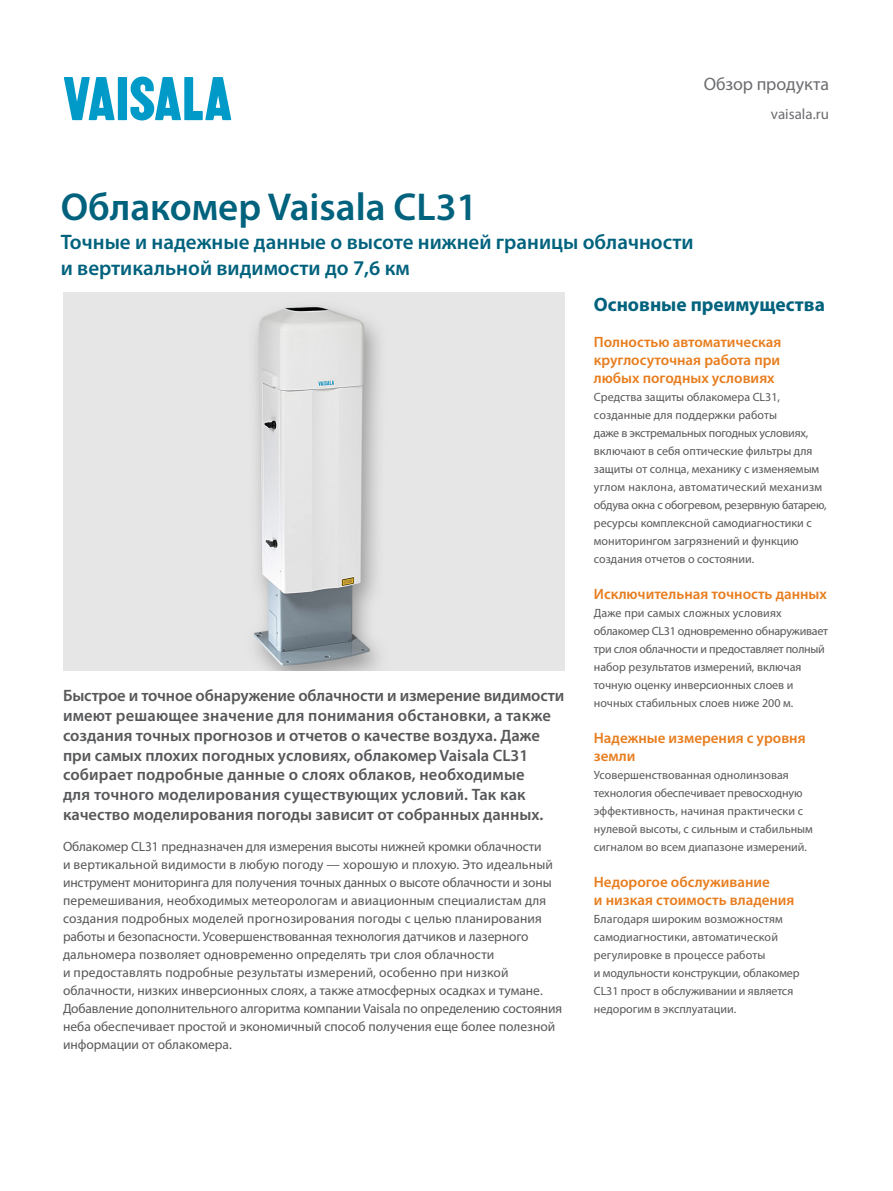
<style>
.page{position:relative;width:893px;height:1191px;background:#fff}
.page>*{position:absolute;margin:0;border:0;box-sizing:border-box;transform-origin:0 0}
.pagetitle_corpblue{font:600 39px "Myriad Pro";color:#00627d}
.pagesubtitle_corpblu{font:600 21px/25.2px "Myriad Pro";color:#00627d}
.headline_corpblue{font:700 19.5px "Myriad Pro";color:#00627d}
.doctype_grey{font:18px "Myriad Pro";letter-spacing:-.005em;color:#6c6d70}
.introtext_medium_gre{font:600 16.5px/19.8px "Myriad Pro";color:#57585a}
.benefits_subhead_ora{font:600 15px/18px "Myriad Pro";color:#e87d1e}
.URL_firstpage_grey{font:15px "Myriad Pro";color:#6c6d70}
.bodytext_grey{font:13.5px/18px "Myriad Pro";color:#57585a}
.benefits_subhead_ora-2{font:12px/18px "Myriad Pro";color:#57585a}
</style>
<div class="page">
<img style="left:64px;top:293px;width:500px;height:378px">
<svg style="left:64px;top:77px;width:51px;height:43px"></svg>
<div style="left:118px;top:77px;width:9px;height:43px;background:#009ac8"></div>
<svg style="left:130px;top:77px;width:101px;height:43px"></svg>
<p class="doctype_grey" style="left:704px;top:73px;width:127px">Обзор продукта</p>
<p class="URL_firstpage_grey" style="left:771px;top:104px;width:60px">vaisala.ru</p>
<p class="pagetitle_corpblue" style="left:61px;top:182px;width:418px">Облакомер Vaisala CL31</p>
<p class="pagesubtitle_corpblu" style="left:61px;top:229px;width:634px">Точные и надежные данные о высоте нижней границы облачности и вертикальной видимости до 7,6 км</p>
<p class="introtext_medium_gre" style="left:63px;top:685px;width:503px">Быстрое и точное обнаружение облачности и измерение видимости имеют решающее значение для понимания обстановки, а также создания точных прогнозов и отчетов о качестве воздуха. Даже при самых плохих погодных условиях, облакомер Vaisala CL31 собирает подробные данные о слоях облаков, необходимые<br>для точного моделирования существующих условий. Так как качество моделирования погоды зависит от собранных данных.</p>
<p class="bodytext_grey" style="left:63px;top:837px;width:501px">Облакомер CL31 предназначен для измерения высоты нижней кромки облачности<br>и вертикальной видимости в любую погоду — хорошую и плохую. Это идеальный инструмент мониторинга для получения точных данных о высоте облачности и зоны перемешивания, необходимых метеорологам и авиационным специалистам для создания подробных моделей прогнозирования погоды с целью планирования работы и безопасности. Усовершенствованная технология датчиков и лазерного дальномера позволяет одновременно определять три слоя облачности<br>и предоставлять подробные результаты измерений, особенно при низкой облачности, низких инверсионных слоях, а также атмосферных осадках и тумане.<br>Добавление дополнительного алгоритма компании Vaisala по определению состояния неба обеспечивает простой и экономичный способ получения еще более полезной информации от облакомера.</p>
<p class="headline_corpblue" style="left:594px;top:291px;width:233px">Основные преимущества</p>
<p class="benefits_subhead_ora" style="left:594px;top:332px;width:189px;text-align:justify">Полностью автоматическая круглосуточная работа при любых погодных условиях</p>
<p class="benefits_subhead_ora-2" style="left:594px;top:387px;width:234px">Средства защиты облакомера CL31, созданные для поддержки работы<br>даже в экстремальных погодных условиях, включают в себя оптические фильтры для защиты от солнца, механику с изменяемым углом наклона, автоматический механизм обдува окна с обогревом, резервную батарею, ресурсы комплексной самодиагностики с мониторингом загрязнений и функцию создания отчетов о состоянии.</p>
<p class="benefits_subhead_ora" style="left:594px;top:584px;width:235px">Исключительная точность данных</p>
<p class="benefits_subhead_ora-2" style="left:594px;top:603px;width:236px">Даже при самых сложных условиях облакомер CL31 одновременно обнаруживает три слоя облачности и предоставляет полный набор результатов измерений, включая точную оценку инверсионных слоев и ночных стабильных слоев ниже 200 м.</p>
<p class="benefits_subhead_ora" style="left:594px;top:728px;width:213px">Надежные измерения с уровня земли</p>
<p class="benefits_subhead_ora-2" style="left:594px;top:765px;width:221px">Усовершенствованная однолинзовая технология обеспечивает превосходную эффективность, начиная практически с нулевой высоты, с сильным и стабильным сигналом во всем диапазоне измерений.</p>
<p class="benefits_subhead_ora" style="left:594px;top:872px;width:202px">Недорогое обслуживание<br>и низкая стоимость владения</p>
<p class="benefits_subhead_ora-2" style="left:594px;top:909px;width:207px">Благодаря широким возможностям самодиагностики, автоматической регулировке в процессе работы<br>и модульности конструкции, облакомер CL31 прост в обслуживании и является недорогим в эксплуатации.</p>
</div>
